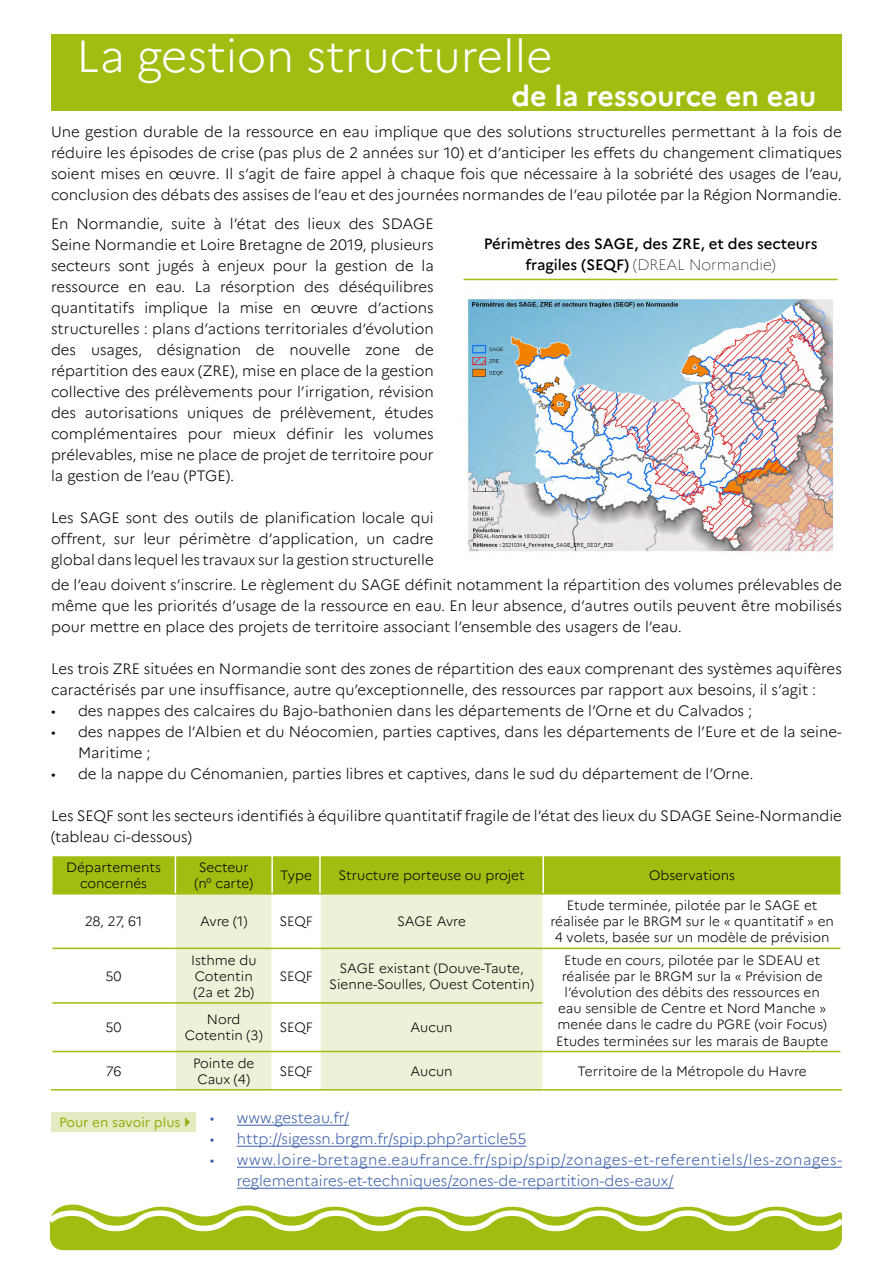
<style>
.page{position:relative;width:893px;height:1263px;background:#fff}
.page>*{position:absolute;margin:0;border:0;box-sizing:border-box;transform-origin:0 0}
.t1{font:300 45px "Marianne";color:#fff}
.t2{font:700 28.5px "Marianne";color:#fff}
.t3{font:300 15px/21px "Marianne";color:#000;text-align:justify}
.t4{font:300 15px/21px "Marianne";letter-spacing:.02em;color:#3b5fa9}
.t5{font:500 15px/21px "Marianne";color:#000;text-align:center}
.t6{font:300 15px "Marianne";color:#3b5fa9}
.t7{font:300 13.5px/16.2px "Marianne";color:#000;text-align:center}
.t8{font:13.5px "Marianne";color:#95af11}
.s1{font-weight:100}
</style>
<div class="page">
<div style="left:51px;top:34px;width:791px;height:77px;background:#a2bd12"></div>
<svg style="left:49px;top:1204px;width:793px;height:46px"></svg>
<div style="left:51px;top:1112px;width:145px;height:19px;background:#e4ebc3"></div>
<hr style="left:237px;top:1125px;width:112px;height:1px;background:#3b5fa9">
<hr style="left:237px;top:1146px;width:289px;height:1px;background:#3b5fa9">
<hr style="left:237px;top:1167px;width:605px;height:1px;background:#3b5fa9">
<hr style="left:237px;top:1188px;width:437px;height:1px;background:#3b5fa9">
<hr style="left:463px;top:279px;width:375px;height:1px;background:#a2bd12">
<div style="left:53px;top:856px;width:787px;height:37px;background:#a2bd12"></div>
<svg style="left:176px;top:894px;width:366px;height:195px;background:#eef2db"></svg>
<hr style="left:175px;top:856px;width:1px;height:37px;background:#fff">
<hr style="left:271px;top:856px;width:2px;height:37px;background:#fff">
<hr style="left:319px;top:856px;width:2px;height:37px;background:#fff">
<hr style="left:542px;top:856px;width:2px;height:37px;background:#fff">
<hr style="left:271px;top:894px;width:2px;height:53px;background:#fff">
<hr style="left:319px;top:894px;width:2px;height:53px;background:#fff">
<hr style="left:271px;top:949px;width:2px;height:53px;background:#fff">
<hr style="left:319px;top:949px;width:2px;height:53px;background:#fff">
<hr style="left:271px;top:1004px;width:2px;height:47px;background:#fff">
<hr style="left:319px;top:1004px;width:2px;height:47px;background:#fff">
<hr style="left:271px;top:1052px;width:2px;height:37px;background:#fff">
<hr style="left:319px;top:1052px;width:2px;height:37px;background:#fff">
<hr style="left:53px;top:893px;width:122px;height:1px;background:#a2bd12">
<hr style="left:175px;top:893px;width:97px;height:1px;background:#a2bd12">
<hr style="left:272px;top:893px;width:48px;height:1px;background:#a2bd12">
<hr style="left:320px;top:893px;width:223px;height:1px;background:#a2bd12">
<hr style="left:543px;top:893px;width:297px;height:1px;background:#a2bd12">
<hr style="left:53px;top:947px;width:122px;height:2px;background:#a2bd12">
<hr style="left:175px;top:947px;width:97px;height:2px;background:#a2bd12">
<hr style="left:272px;top:947px;width:48px;height:2px;background:#a2bd12">
<hr style="left:320px;top:947px;width:223px;height:2px;background:#a2bd12">
<hr style="left:543px;top:947px;width:297px;height:2px;background:#a2bd12">
<hr style="left:53px;top:1002px;width:122px;height:2px;background:#a2bd12">
<hr style="left:175px;top:1002px;width:97px;height:2px;background:#a2bd12">
<hr style="left:272px;top:1002px;width:48px;height:2px;background:#a2bd12">
<hr style="left:320px;top:1002px;width:222px;height:2px;background:#a2bd12">
<hr style="left:53px;top:1051px;width:122px;height:1px;background:#a2bd12">
<hr style="left:175px;top:1051px;width:97px;height:1px;background:#a2bd12">
<hr style="left:272px;top:1051px;width:48px;height:1px;background:#a2bd12">
<hr style="left:320px;top:1051px;width:223px;height:1px;background:#a2bd12">
<hr style="left:543px;top:1051px;width:297px;height:1px;background:#a2bd12">
<hr style="left:51px;top:1089px;width:124px;height:1px;background:#a2bd12">
<hr style="left:175px;top:1089px;width:97px;height:1px;background:#a2bd12">
<hr style="left:272px;top:1089px;width:48px;height:1px;background:#a2bd12">
<hr style="left:320px;top:1089px;width:223px;height:1px;background:#a2bd12">
<hr style="left:543px;top:1089px;width:299px;height:1px;background:#a2bd12">
<img style="left:468px;top:298px;width:366px;height:254px">
<h1 class="t1" style="left:77px;top:29px;width:478px">La gestion structurelle</h1>
<h2 class="t2" style="left:511px;top:79px;width:306px">de la ressource en eau</h2>
<p class="t3" style="left:51px;top:121px;width:792px">Une gestion durable de la ressource en eau implique que des solutions structurelles permettant à la fois de réduire les épisodes de crise (pas plus de 2 années sur 10) et d’anticiper les effets du changement climatiques soient mises en œuvre. Il s’agit de faire appel à chaque fois que nécessaire à la sobriété des usages de l’eau, conclusion des débats des assises de l’eau et des journées normandes de l’eau pilotée par la Région Normandie.</p>
<p class="t3" style="left:51px;top:213px;width:384px">En Normandie, suite à l’état des lieux des SDAGE Seine Normandie et Loire Bretagne de 2019, plusieurs secteurs sont jugés à enjeux pour la gestion de la ressource en eau. La résorption des déséquilibres quantitatifs implique la mise en œuvre d’actions structurelles : plans d’actions territoriales d’évolution des usages, désignation de nouvelle zone de répartition des eaux (ZRE), mise en place de la gestion collective des prélèvements pour l’irrigation, révision des autorisations uniques de prélèvement, études complémentaires pour mieux définir les volumes prélevables, mise ne place de projet de territoire pour la gestion de l’eau (PTGE).</p>
<p class="t3" style="left:51px;top:507px;width:384px">Les SAGE sont des outils de planification locale qui offrent, sur leur périmètre d’application, un cadre global dans lequel les travaux sur la gestion structurelle</p>
<p class="t5" style="left:484px;top:233px;width:335px">Périmètres des SAGE, des ZRE, et des secteurs fragiles (SEQF) <span class="s1">(DREAL Normandie)</span></p>
<p class="t3" style="left:51px;top:574px;width:792px">de l’eau doivent s’inscrire. Le règlement du SAGE définit notamment la répartition des volumes prélevables de même que les priorités d’usage de la ressource en eau. En leur absence, d’autres outils peuvent être mobilisés pour mettre en place des projets de territoire associant l’ensemble des usagers de l’eau.</p>
<p class="t3" style="left:51px;top:658px;width:792px">Les trois ZRE situées en Normandie sont des zones de répartition des eaux comprenant des systèmes aquifères caractérisés par une insuffisance, autre qu’exceptionnelle, des ressources par rapport aux besoins, il s’agit :</p>
<p class="t3" style="left:51px;top:700px;width:703px">• des nappes des calcaires du Bajo-bathonien dans les départements de l’Orne et du Calvados ;</p>
<p class="t3" style="left:78px;top:721px;width:765px;text-indent:-27px">• des nappes de l’Albien et du Néocomien, parties captives, dans les départements de l’Eure et de la seine-<br>Maritime ;</p>
<p class="t3" style="left:51px;top:763px;width:704px">• de la nappe du Cénomanien, parties libres et captives, dans le sud du département de l’Orne.</p>
<p class="t3" style="left:51px;top:805px;width:792px">Les SEQF sont les secteurs identifiés à équilibre quantitatif fragile de l’état des lieux du SDAGE Seine-Normandie (tableau ci-dessous)</p>
<p class="t7" style="left:66px;top:859px;width:96px">Départements concernés</p>
<p class="t7" style="left:194px;top:859px;width:60px">Secteur (n° carte)</p>
<p class="t7" style="left:280px;top:867px;width:33px">Type</p>
<p class="t7" style="left:338px;top:867px;width:188px">Structure porteuse ou projet</p>
<p class="t7" style="left:649px;top:867px;width:87px">Observations</p>
<p class="t7" style="left:85px;top:913px;width:59px">28, 27, 61</p>
<p class="t7" style="left:200px;top:913px;width:49px">Avre (1)</p>
<p class="t7" style="left:279px;top:913px;width:35px">SEQF</p>
<p class="t7" style="left:397px;top:913px;width:70px">SAGE Avre</p>
<p class="t7" style="left:550px;top:897px;width:285px">Etude terminée, pilotée par le SAGE et réalisée par le BRGM sur le « quantitatif » en<br>4 volets, basée sur un modèle de prévision</p>
<p class="t7" style="left:279px;top:968px;width:35px">SEQF</p>
<p class="t7" style="left:329px;top:960px;width:206px">SAGE existant (Douve-Taute,<br>Sienne-Soulles, Ouest Cotentin)</p>
<p class="t7" style="left:556px;top:951px;width:274px">Etude en cours, pilotée par le SDEAU et réalisée par le BRGM sur la « Prévision de l’évolution des débits des ressources en eau sensible de Centre et Nord Manche » menée dans le cadre du PGRE (voir Focus)<br>Etudes terminées sur les marais de Baupte</p>
<p class="t7" style="left:191px;top:951px;width:67px;text-align:left">Isthme du<br>Cotentin (2a et 2b)</p>
<p class="t7" style="left:106px;top:968px;width:18px">50</p>
<p class="t7" style="left:105px;top:1019px;width:18px">50</p>
<p class="t7" style="left:185px;top:1011px;width:79px">Nord<br>Cotentin (3)</p>
<p class="t7" style="left:279px;top:1019px;width:35px">SEQF</p>
<p class="t7" style="left:410px;top:1019px;width:44px">Aucun</p>
<p class="t7" style="left:106px;top:1063px;width:17px">76</p>
<p class="t7" style="left:193px;top:1055px;width:63px">Pointe de<br>Caux (4)</p>
<p class="t7" style="left:279px;top:1063px;width:35px">SEQF</p>
<p class="t7" style="left:410px;top:1063px;width:44px">Aucun</p>
<p class="t7" style="left:578px;top:1063px;width:231px">Territoire de la Métropole du Havre</p>
<p class="t8" style="left:59px;top:1114px;width:123px">Pour en savoir plus</p>
<p class="t6" style="left:210px;top:1109px;width:141px">• www.gesteau.fr/</p>
<p class="t6" style="left:210px;top:1130px;width:318px">• http://sigessn.brgm.fr/spip.php?article55</p>
<p class="t4" style="left:237px;top:1149px;width:607px;text-indent:-27px">• www.loire-bretagne.eaufrance.fr/spip/spip/zonages-et-referentiels/les-zonages&shy;reglementaires-et-techniques/zones-de-repartition-des-eaux/</p>
</div>
